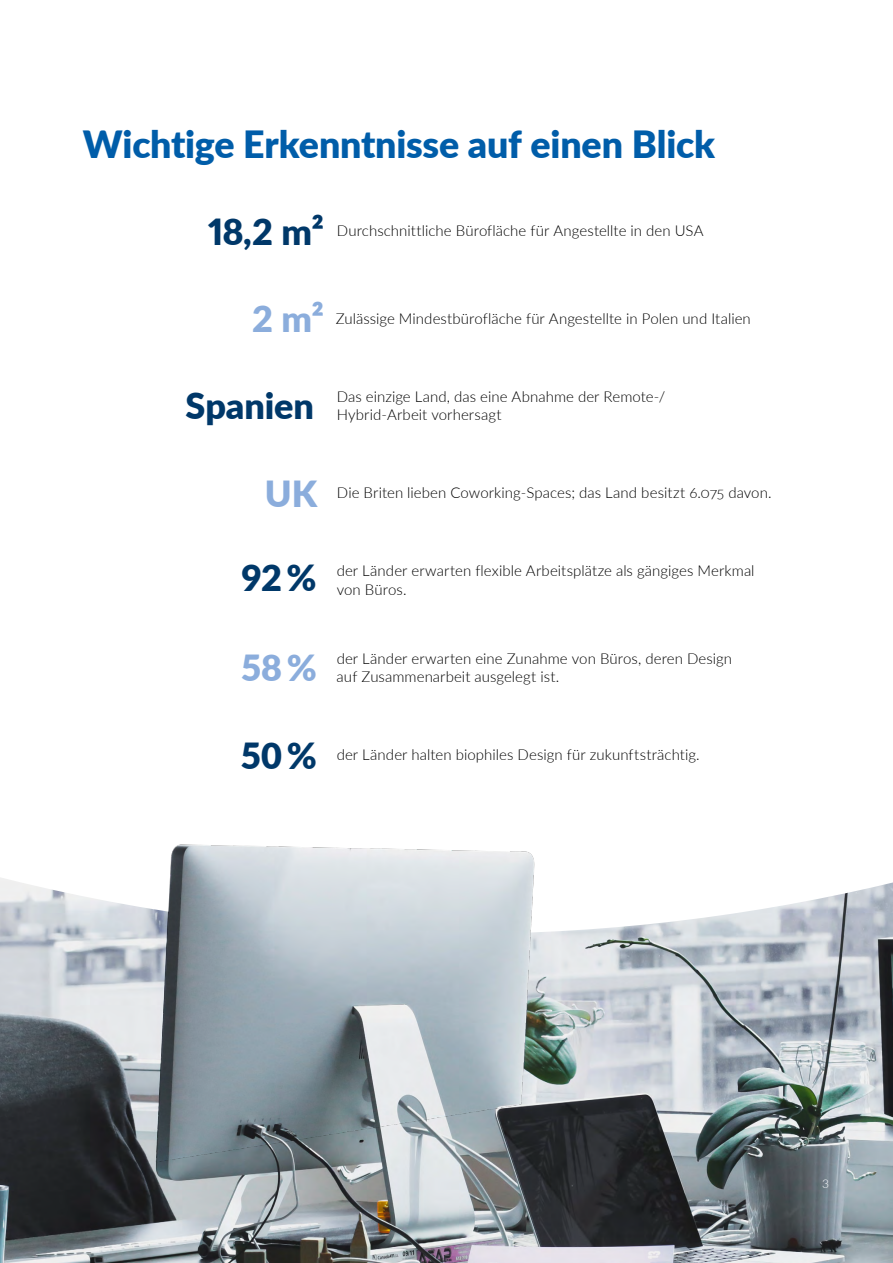
<style>
.page{position:relative;width:893px;height:1263px;background:#fff}
.page>*{position:absolute;margin:0;border:0;box-sizing:border-box;transform-origin:0 0}
.t1{font:900 37.5px "Lato";letter-spacing:-.005em;color:#005da9}
.t2{font:900 36px "Lato";letter-spacing:-.005em;color:#003869}
.t3{font:900 36px "Lato";color:#8baddc}
.t4{font:300 15px "Lato";letter-spacing:.005em;color:#000}
.t5{font:300 12px "Lato";color:#fff}
</style>
<div class="page">
<img style="left:0;top:844px;width:893px;height:419px">
<h1 class="t1" style="left:83px;top:116px;width:634px">Wichtige Erkenntnisse auf einen Blick</h1>
<h2 class="t2" style="left:208px;top:205px;width:117px">18,2 m²</h2>
<p class="t4" style="left:337px;top:220px;width:368px">Durchschnittliche Bürofläche für Angestellte in den USA</p>
<h2 class="t3" style="left:252px;top:292px;width:73px">2 m²</h2>
<p class="t4" style="left:336px;top:308px;width:416px">Zulässige Mindestbürofläche für Angestellte in Polen und Italien</p>
<h2 class="t2" style="left:186px;top:379px;width:130px">Spanien</h2>
<p class="t4" style="left:337px;top:386px;width:330px">Das einzige Land, das eine Abnahme der Remote-/</p>
<p class="t4" style="left:337px;top:404px;width:166px">Hybrid-Arbeit vorhersagt</p>
<h2 class="t3" style="left:265px;top:466px;width:54px">UK</h2>
<p class="t4" style="left:337px;top:482px;width:436px">Die Briten lieben Coworking-Spaces; das Land besitzt 6.075 davon.</p>
<h2 class="t2" style="left:241px;top:551px;width:77px">92 %</h2>
<p class="t4" style="left:337px;top:560px;width:419px">der Länder erwarten flexible Arbeitsplätze als gängiges Merkmal</p>
<p class="t4" style="left:337px;top:579px;width:71px">von Büros.</p>
<h2 class="t3" style="left:241px;top:641px;width:77px">58%</h2>
<p class="t4" style="left:337px;top:648px;width:397px">der Länder erwarten eine Zunahme von Büros, deren Design</p>
<p class="t4" style="left:337px;top:666px;width:224px">auf Zusammenarbeit ausgelegt ist.</p>
<h2 class="t2" style="left:240px;top:728px;width:78px">50%</h2>
<p class="t4" style="left:337px;top:744px;width:365px">der Länder halten biophiles Design für zukunftsträchtig.</p>
<p class="t5" style="left:822px;top:1175px;width:8px">3</p>
</div>
